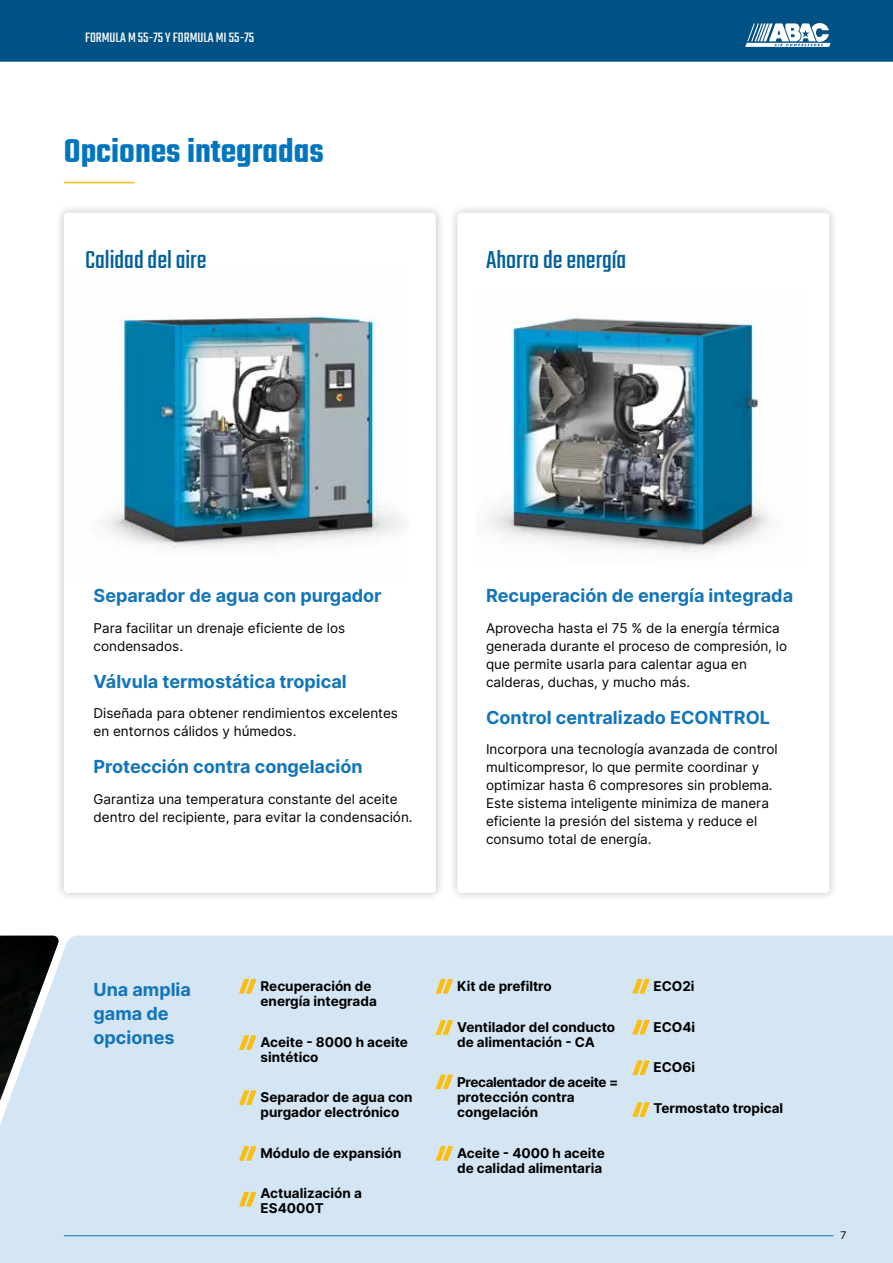
<style>
.page{position:relative;width:893px;height:1263px;background:#fff}
.page>*{position:absolute;margin:0;border:0;box-sizing:border-box;transform-origin:0 0}
.t1{font:600 36px "Teko";color:#0075bf}
.t2{font:27px "Teko";color:#00609c}
.t3{font:700 18px/24px "Inter";color:#1275bb}
.t4{font:15px "Teko";color:#fff}
.t5{font:13.5px/18px "Inter";color:#000}
.t6{font:700 13.5px/15px "Inter";color:#000}
.t7{font:10.5px "Inter";color:#000}
</style>
<div class="page">
<div style="left:0;top:0;width:893px;height:62px;background:#005286"></div>
<svg style="left:745px;top:21px;width:85px;height:26px"></svg>
<div style="left:60px;top:935px;width:833px;height:328px;background:#d4e5f3"></div>
<hr style="left:64px;top:182px;width:70px;height:1px;background:#fcbe0e">
<svg style="left:239px;top:979px;width:17px;height:15px"></svg>
<svg style="left:436px;top:979px;width:17px;height:15px"></svg>
<svg style="left:632px;top:979px;width:18px;height:15px"></svg>
<svg style="left:632px;top:1020px;width:18px;height:14px"></svg>
<svg style="left:632px;top:1060px;width:18px;height:15px"></svg>
<svg style="left:632px;top:1102px;width:18px;height:15px"></svg>
<svg style="left:436px;top:1020px;width:17px;height:15px"></svg>
<svg style="left:239px;top:1192px;width:17px;height:14px"></svg>
<svg style="left:436px;top:1074px;width:17px;height:15px"></svg>
<svg style="left:436px;top:1146px;width:17px;height:15px"></svg>
<svg style="left:239px;top:1090px;width:17px;height:15px"></svg>
<svg style="left:239px;top:1035px;width:17px;height:15px"></svg>
<svg style="left:239px;top:1146px;width:17px;height:15px"></svg>
<svg style="left:0;top:935px;width:60px;height:328px;background:#9fabb4"></svg>
<div style="left:55px;top:204px;width:390px;height:698px;background:#000;opacity:.25"></div>
<div style="left:64px;top:213px;width:372px;height:680px;background:#fff;border-radius:4px"></div>
<div style="left:448px;top:204px;width:391px;height:698px;background:#000;opacity:.25"></div>
<div style="left:457px;top:213px;width:372px;height:680px;background:#fff;border-radius:4px"></div>
<img style="left:104px;top:315px;width:300px;height:234px">
<img style="left:488px;top:317px;width:281px;height:235px">
<hr style="left:64px;top:1235px;width:769px;height:1px;background:#1275bb">
<p class="t4" style="left:85px;top:29px;width:171px">FORMULA M 55-75 Y FORMULA MI 55-75</p>
<h1 class="t1" style="left:64px;top:129px;width:262px">Opciones integradas</h1>
<h2 class="t2" style="left:85px;top:244px;width:123px">Calidad del aire</h2>
<h2 class="t2" style="left:486px;top:244px;width:142px">Ahorro de energía</h2>
<h3 class="t3" style="left:94px;top:583px;width:290px">Separador de agua con purgador</h3>
<p class="t5" style="left:94px;top:619px;width:253px">Para facilitar un drenaje eficiente de los condensados.</p>
<h3 class="t3" style="left:94px;top:669px;width:255px">Válvula termostática tropical</h3>
<p class="t5" style="left:94px;top:704px;width:306px">Diseñada para obtener rendimientos excelentes en entornos cálidos y húmedos.</p>
<h3 class="t3" style="left:94px;top:754px;width:271px">Protección contra congelación</h3>
<p class="t5" style="left:94px;top:790px;width:321px">Garantiza una temperatura constante del aceite dentro del recipiente, para evitar la condensación.</p>
<h3 class="t3" style="left:486px;top:583px;width:309px">Recuperación de energía integrada</h3>
<p class="t5" style="left:486px;top:619px;width:303px">Aprovecha hasta el 75 % de la energía térmica generada durante el proceso de compresión, lo que permite usarla para calentar agua en calderas, duchas, y mucho más.</p>
<h3 class="t3" style="left:486px;top:705px;width:285px">Control centralizado ECONTROL</h3>
<p class="t5" style="left:486px;top:740px;width:293px">Incorpora una tecnología avanzada de control multicompresor, lo que permite coordinar y optimizar hasta 6 compresores sin problema.<br>Este sistema inteligente minimiza de manera eficiente la presión del sistema y reduce el consumo total de energía.</p>
<h3 class="t3" style="left:94px;top:976px;width:99px">Una amplia gama de opciones</h3>
<p class="t6" style="left:261px;top:978px;width:118px">Recuperación de energía integrada</p>
<p class="t6" style="left:261px;top:1034px;width:149px">Aceite - 8000 h aceite sintético</p>
<p class="t6" style="left:261px;top:1089px;width:154px">Separador de agua con purgador electrónico</p>
<p class="t6" style="left:261px;top:1145px;width:142px">Módulo de expansión</p>
<p class="t6" style="left:261px;top:1185px;width:103px">Actualización a<br>ES4000T</p>
<p class="t6" style="left:457px;top:978px;width:96px">Kit de prefiltro</p>
<p class="t6" style="left:457px;top:1019px;width:160px">Ventilador del conducto de alimentación - CA</p>
<p class="t6" style="left:457px;top:1074px;width:163px">Precalentador de aceite = protección contra congelación</p>
<p class="t6" style="left:457px;top:1145px;width:149px">Aceite - 4000 h aceite de calidad alimentaria</p>
<p class="t6" style="left:653px;top:978px;width:43px">ECO2i</p>
<p class="t6" style="left:653px;top:1019px;width:43px">ECO4i</p>
<p class="t6" style="left:653px;top:1059px;width:43px">ECO6i</p>
<p class="t6" style="left:653px;top:1100px;width:131px">Termostato tropical</p>
<p class="t7" style="left:840px;top:1228px;width:7px">7</p>
</div>
